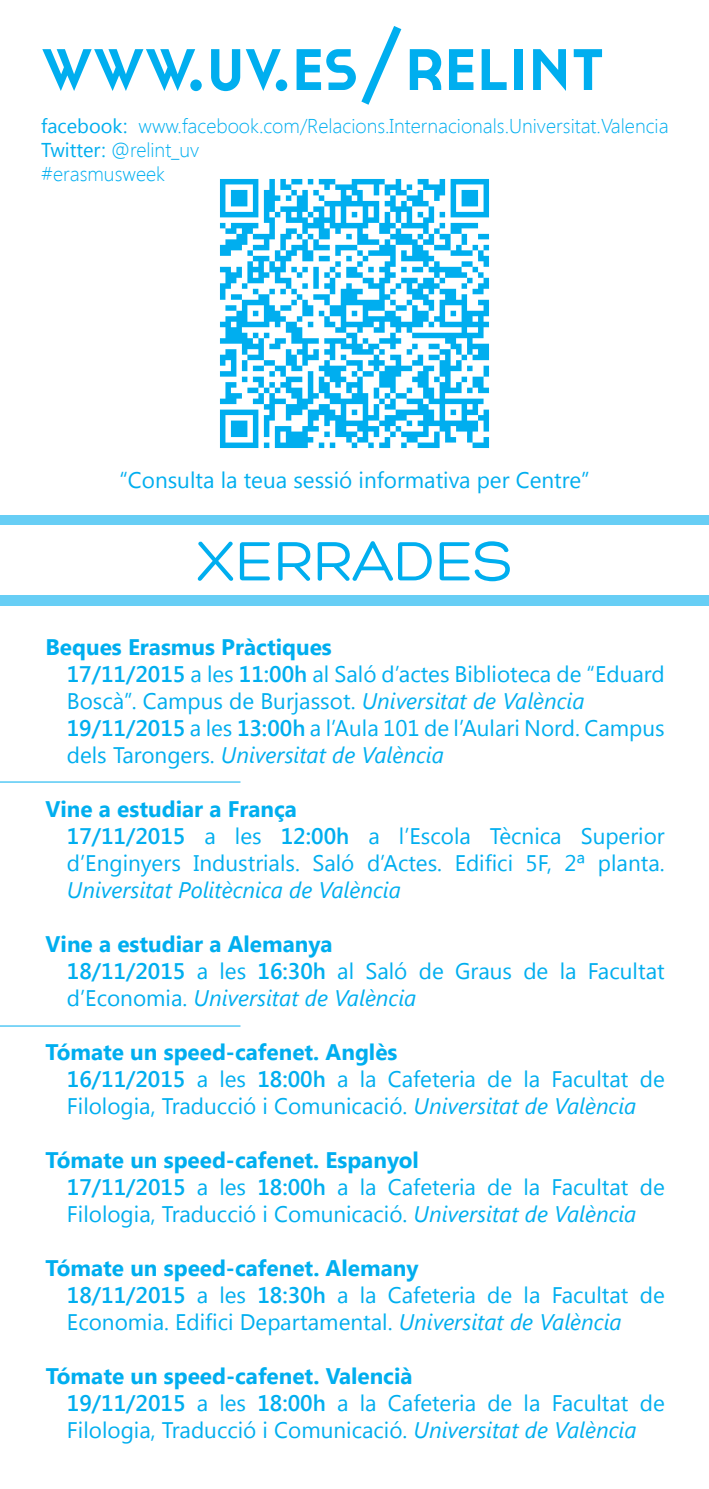
<style>
.page{position:relative;width:709px;height:1489px;background:#fff}
.page>*{position:absolute;margin:0;border:0;box-sizing:border-box;transform-origin:0 0}
.t1{font:86.75px "Cassannet";color:#00aeef}
.t2{font:60px "Hero";color:#00aeef}
.t3{font:22.5px/27px "Segoe UI";color:#00aeef}
.t4{font:italic 22.5px "Segoe UI";color:#00aeef}
.t5{font:300 20px/24px "Segoe UI";color:#00aeef}
.s1{font-weight:400}
.s2{font-weight:700}
.s3{font-weight:600}
.s4{font-style:italic}
</style>
<div class="page">
<img style="left:220px;top:179px;width:269px;height:269px">
<div style="left:0;top:514px;width:709px;height:10px;background:#67cef5"></div>
<div style="left:0;top:595px;width:709px;height:10px;background:#67cef5"></div>
<hr style="left:0;top:781px;width:240px;height:1px;background:#00aeef">
<hr style="left:0;top:1025px;width:240px;height:1px;background:#00aeef">
<h1 class="t1" style="left:41px;top:8px;width:565px">www.uv.es/relint</h1>
<p class="t5" style="left:41px;top:113px;width:629px"><span class="s1">facebook:</span> www.facebook.com/Relacions.Internacionals.Universitat.Valencia<br><span class="s1">Twitter:</span> @relint_uv<br>#erasmusweek</p>
<p class="t3" style="left:119px;top:466px;width:471px">“Consulta la teua sessió informativa per Centre”</p>
<h2 class="t2" style="left:197px;top:530px;width:317px">XERRADES</h2>
<p class="t3" style="left:67px;top:632px;width:599px;text-indent:-21px"><span class="s2">Beques Erasmus Pràctiques<br></span><span class="s3">17/11/2015</span> a les <span class="s3">11:00h</span> al Saló d’actes Biblioteca de “Eduard Boscà”. Campus de Burjassot. <span class="s4">Universitat de València </span><span class="s3">19/11/2015</span> a les <span class="s3">13:00h</span> a l’Aula 101 de l’Aulari Nord. Campus dels Tarongers. <span class="s4">Universitat de València</span></p>
<p class="t3" style="left:67px;top:794px;width:599px;text-indent:-21px"><span class="s2">Vine a estudiar a França<br></span><span class="s3">17/11/2015</span> a les <span class="s3">12:00h</span> a l’Escola Tècnica Superior d’Enginyers Industrials. Saló d’Actes. Edifici 5F, 2ª planta.</p>
<p class="t4" style="left:67px;top:874px;width:335px">Universitat Politècnica de València</p>
<p class="t3" style="left:67px;top:929px;width:599px;text-indent:-21px"><span class="s2">Vine a estudiar a Alemanya<br></span><span class="s3">18/11/2015</span> a les <span class="s3">16:30h</span> al Saló de Graus de la Facultat d’Economia. <span class="s4">Universitat de València</span></p>
<p class="t3" style="left:67px;top:1037px;width:599px;text-indent:-21px"><span class="s2">Tómate un speed-cafenet. Anglès<br></span><span class="s3">16/11/2015</span> a les <span class="s3">18:00h</span> a la Cafeteria de la Facultat de<br>Filologia, Traducció i Comunicació. <span class="s4">Universitat de València</span></p>
<p class="t3" style="left:67px;top:1145px;width:599px;text-indent:-21px"><span class="s2">Tómate un speed-cafenet. Espanyol<br></span><span class="s3">17/11/2015</span> a les <span class="s3">18:00h</span> a la Cafeteria de la Facultat de<br>Filologia, Traducció i Comunicació. <span class="s4">Universitat de València</span></p>
<p class="t3" style="left:67px;top:1253px;width:599px;text-indent:-21px"><span class="s2">Tómate un speed-cafenet. Alemany<br></span><span class="s3">18/11/2015</span> a les <span class="s3">18:30h</span> a la Cafeteria de la Facultat de<br>Economia. Edifici Departamental. <span class="s4">Universitat de València</span></p>
<p class="t3" style="left:67px;top:1361px;width:599px;text-indent:-21px"><span class="s2">Tómate un speed-cafenet. Valencià<br></span><span class="s3">19/11/2015</span> a les <span class="s3">18:00h</span> a la Cafeteria de la Facultat de<br>Filologia, Traducció i Comunicació. <span class="s4">Universitat de València</span></p>
</div>
